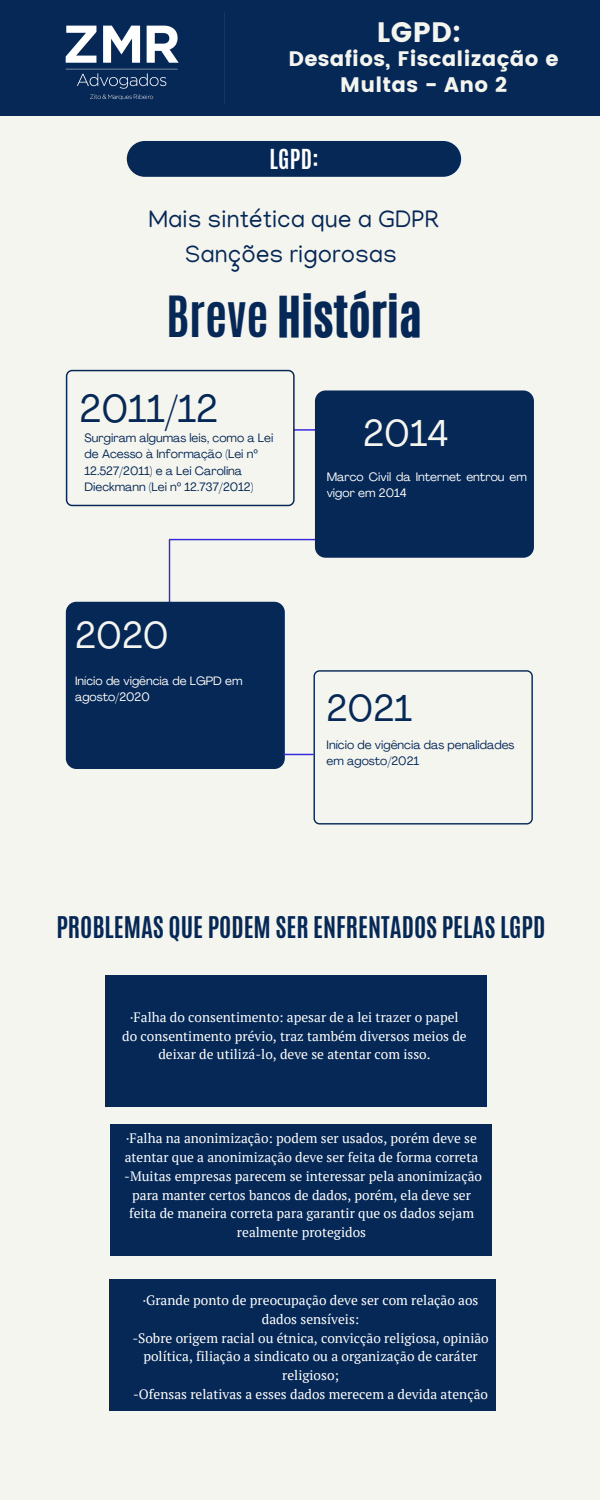
<style>
.page{position:relative;width:600px;height:1500px;background:#f5f5ef}
.page>*{position:absolute;margin:0;border:0;box-sizing:border-box;transform-origin:0 0}
.t1{font:47.4px "CA Generated";color:#062856}
.t2{font:38.5px "Agrandir";color:#062856}
.t3{font:36.9px "Agrandir";color:#f5f5ef}
.t4{font:36.9px "Agrandir";color:#062856}
.t5{font:28.1px "Poppins";color:#f5f5ef}
.t6{font:700 25px "Antonio";color:#062856}
.t7{font:24.5px "Manjari";color:#062856}
.t8{font:700 23px "Antonio";color:#fff}
.t9{font:21px/25.5px "Poppins";letter-spacing:.015em;color:#f5f5ef;text-align:center}
.t10{font:13.6px/18.8px "PT Serif";color:#fff;text-align:center}
.t11{font:12px/16.5px "Agrandir";color:#062856}
.t12{font:12px/16.5px "Agrandir";color:#fff}
.s1{font-family:"Antonio";font-weight:700}
.s2{font-family:"Noto Sans"}
</style>
<div class="page">
<div style="left:0;top:0;width:600px;height:116px;background:#062856"></div>
<img style="left:65px;top:12px;width:160px;height:92px">
<div style="left:315px;top:390px;width:219px;height:168px;background:#062856;border-radius:11px"></div>
<div style="left:66px;top:602px;width:219px;height:167px;background:#062856;border-radius:11px"></div>
<svg style="left:66px;top:370px;width:302px;height:136px"></svg>
<svg style="left:169px;top:539px;width:364px;height:286px"></svg>
<div style="left:127px;top:141px;width:334px;height:36px;background:#062856;border-radius:18px"></div>
<div style="left:105px;top:976px;width:382px;height:131px;background:#062856"></div>
<div style="left:110px;top:1124px;width:382px;height:132px;background:#062856"></div>
<div style="left:110px;top:1279px;width:386px;height:132px;background:#062856"></div>
<p class="t5" style="left:377px;top:16px;width:86px">LGPD:</p>
<p class="t9" style="left:289px;top:46px;width:272px">Desafios, Fiscalização e<br>Multas - Ano 2</p>
<p class="t8" style="left:269px;top:143px;width:51px">LGPD:</p>
<p class="t7" style="left:149px;top:209px;width:292px">Mais sintética que a GDPR</p>
<p class="t7" style="left:185px;top:244px;width:214px">Sanções rigorosas</p>
<p class="t1" style="left:166px;top:283px;width:257px"><span class="s1">Breve</span> História</p>
<p class="t2" style="left:80px;top:393px;width:140px">2011/12</p>
<p class="t11" style="left:85px;top:431px;width:190px">Surgiram algumas leis, como a Lei de Acesso à Informação (Lei n<span class="s2">º<br></span>12.527/2011) e a Lei Carolina<br>Dieckmann (Lei n<span class="s2">º</span> 12.737/2012)</p>
<p class="t3" style="left:75px;top:621px;width:95px">2020</p>
<p class="t12" style="left:75px;top:673px;width:169px">Início de vigência de LGPD em agosto/2020</p>
<p class="t3" style="left:363px;top:418px;width:87px">2014</p>
<p class="t12" style="left:327px;top:470px;width:202px">Marco Civil da Internet entrou em vigor em 2014</p>
<p class="t4" style="left:327px;top:693px;width:87px">2021</p>
<p class="t11" style="left:327px;top:737px;width:189px">Início de vigência das penalidades em agosto/2021</p>
<p class="t6" style="left:56px;top:910px;width:490px">PROBLEMAS QUE PODEM SER ENFRENTADOS PELAS LGPD</p>
<p class="t10" style="left:122px;top:1007px;width:346px">·Falha do consentimento: apesar de a lei trazer o papel do consentimento prévio, traz também diversos meios de deixar de utilizá-lo, deve se atentar com isso.</p>
<p class="t10" style="left:125px;top:1129px;width:355px;text-align:left">·Falha na anonimização: podem ser usados, porém deve se atentar que a anonimização deve ser feita de forma correta</p>
<p class="t10" style="left:124px;top:1166px;width:359px">-Muitas empresas parecem se interessar pela anonimização para manter certos bancos de dados, porém, ela deve ser feita de maneira correta para garantir que os dados sejam realmente protegidos</p>
<p class="t10" style="left:143px;top:1291px;width:337px">·Grande ponto de preocupação deve ser com relação aos dados sensíveis:</p>
<p class="t10" style="left:132px;top:1328px;width:358px">-Sobre origem racial ou étnica, convicção religiosa, opinião política, filiação a sindicato ou a organização de caráter religioso;</p>
<p class="t10" style="left:133px;top:1384px;width:356px">-Ofensas relativas a esses dados merecem a devida atenção</p>
</div>
